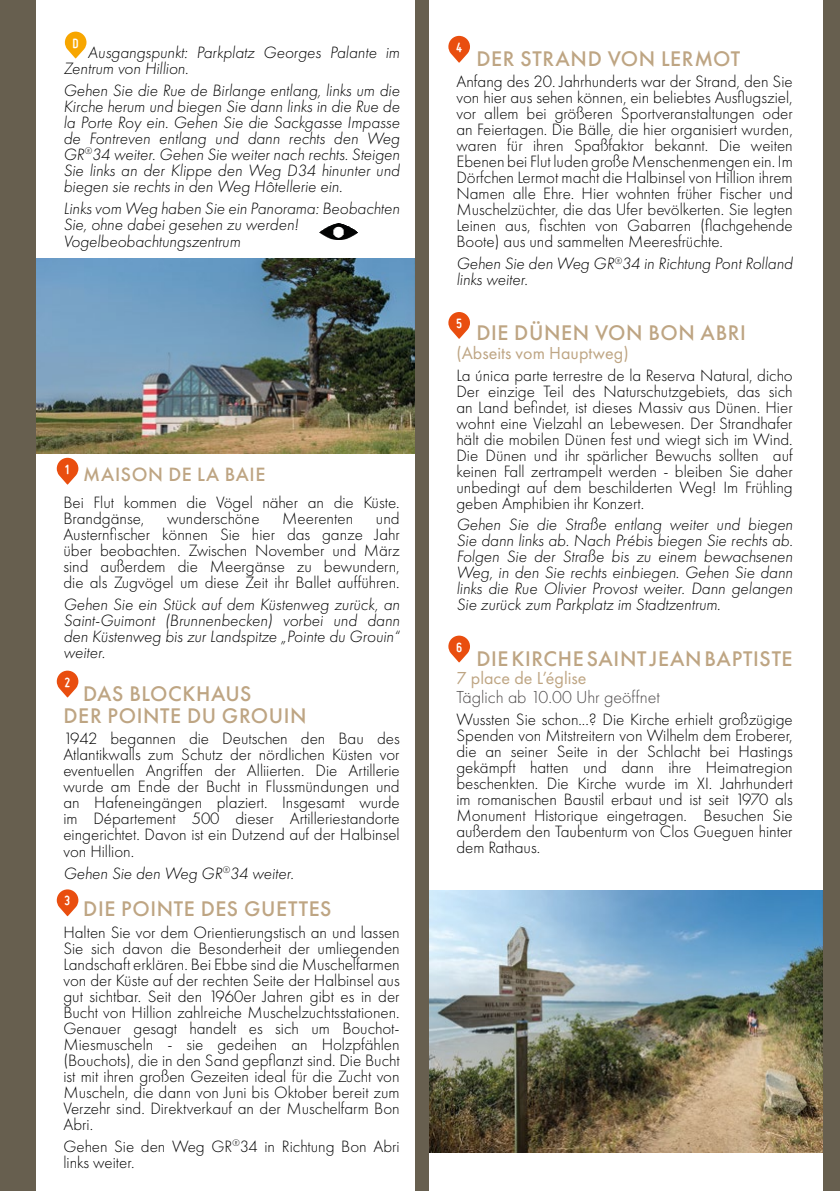
<style>
.page{position:relative;width:840px;height:1191px;background:#fff}
.page>*{position:absolute;margin:0;border:0;box-sizing:border-box;transform-origin:0 0}
.t1{font:500 22px/22px "Futura PT";letter-spacing:.025em;color:#bea583}
.t2{font:500 20px "Futura PT";letter-spacing:.035em;color:#bea583}
.t3{font:18px "Futura PT";color:#bea583}
.t4{font:300 18px "Futura PT";color:#4c4949}
.t5{font:300 17px/16px "Futura PT";color:#000;text-align:justify}
.t6{font:italic 300 17px/16px "Futura PT";color:#000}
.t7{font:700 14.4px "Miso";color:#fff}
</style>
<div class="page">
<div style="left:0;top:0;width:839px;height:1191px;background:#675f4f"></div>
<div style="left:36px;top:0;width:378px;height:1191px;background:#fff"></div>
<div style="left:429px;top:0;width:393px;height:1191px;background:#fff"></div>
<img style="left:36px;top:258px;width:378px;height:195px">
<svg style="left:57px;top:458px;width:21px;height:26px"></svg>
<svg style="left:448px;top:635px;width:21px;height:27px"></svg>
<svg style="left:57px;top:670px;width:21px;height:27px"></svg>
<svg style="left:57px;top:889px;width:21px;height:27px"></svg>
<svg style="left:448px;top:312px;width:21px;height:27px"></svg>
<svg style="left:65px;top:32px;width:21px;height:26px"></svg>
<svg style="left:448px;top:36px;width:21px;height:27px"></svg>
<img style="left:429px;top:891px;width:393px;height:261px">
<img style="left:320px;top:223px;width:37px;height:17px">
<p class="t7" style="left:73px;top:35px;width:8px">D</p>
<p class="t6" style="left:63px;top:45px;width:337px;text-indent:24px">Ausgangspunkt: Parkplatz Georges Palante im<br>Zentrum von Hillion.</p>
<p class="t6" style="left:63px;top:82px;width:337px;text-align:justify">Gehen Sie die Rue de Birlange entlang, links um die Kirche herum und biegen Sie dann links in die Rue de la Porte Roy ein. Gehen Sie die Sackgasse Impasse de Fontreven entlang und dann rechts den Weg GR<sup>®</sup>34 weiter. Gehen Sie weiter nach rechts. Steigen Sie links an der Klippe den Weg D34 hinunter und biegen sie rechts in den Weg Hôtellerie ein.</p>
<p class="t6" style="left:63px;top:200px;width:337px">Links vom Weg haben Sie ein Panorama: Beobachten<br>Sie, ohne dabei gesehen zu werden!</p>
<p class="t6" style="left:63px;top:234px;width:178px">Vogelbeobachtungszentrum</p>
<p class="t7" style="left:65px;top:461px;width:7px">1</p>
<p class="t2" style="left:83px;top:462px;width:183px">MAISON DE LA BAIE</p>
<p class="t5" style="left:63px;top:494px;width:337px">Bei Flut kommen die Vögel näher an die Küste.<br>Brandgänse,</p>
<p class="t5" style="left:63px;top:510px;width:337px;text-indent:312px">und Austernfischer können Sie hier das ganze Jahr über beobachten. Zwischen November und März sind außerdem die Meergänse zu bewundern, die als Zugvögel um diese Zeit ihr Ballet aufführen.</p>
<p class="t6" style="left:63px;top:596px;width:337px;text-align:justify">Gehen Sie ein Stück auf dem Küstenweg zurück, an Saint-Guimont (Brunnenbecken) vorbei und dann den Küstenweg bis zur Landspitze „Pointe du Grouin“ weiter.</p>
<p class="t1" style="left:63px;top:682px;width:244px;text-indent:20px">DAS BLOCKHAUS<br>DER POINTE DU GROUIN</p>
<p class="t5" style="left:63px;top:731px;width:337px">1942 begannen die Deutschen den Bau des Atlantikwalls zum Schutz der nördlichen Küsten vor eventuellen Angriffen der Alliierten. Die Artillerie wurde am Ende der Bucht in Flussmündungen und an Hafeneingängen plaziert. Insgesamt wurde im Département 500 dieser Artilleriestandorte eingerichtet. Davon ist ein Dutzend auf der Halbinsel von Hillion.</p>
<p class="t6" style="left:63px;top:865px;width:232px">Gehen Sie den Weg GR<sup>®</sup>34 weiter.</p>
<p class="t1" style="left:83px;top:898px;width:249px">DIE POINTE DES GUETTES</p>
<p class="t5" style="left:63px;top:924px;width:337px">Halten Sie vor dem Orientierungstisch an und lassen Sie sich davon die Besonderheit der umliegenden Landschaft erklären. Bei Ebbe sind die Muschelfarmen von der Küste auf der rechten Seite der Halbinsel aus gut sichtbar. Seit den 1960er Jahren gibt es in der Bucht von Hillion zahlreiche Muschelzuchtsstationen.<br>Genauer gesagt handelt es sich um Bouchot-Miesmuscheln - sie gedeihen an Holzpfählen (Bouchots), die in den Sand gepflanzt sind. Die Bucht ist mit ihren großen Gezeiten ideal für die Zucht von Muscheln, die dann von Juni bis Oktober bereit zum Verzehr sind. Direktverkauf an der Muschelfarm Bon Abri.</p>
<p class="t5" style="left:63px;top:1138px;width:337px">Gehen Sie den Weg GR<sup>®</sup>34 in Richtung Bon Abri links weiter.</p>
<p class="t5" style="left:167px;top:510px;width:94px">wunderschöne</p>
<p class="t5" style="left:282px;top:510px;width:72px">Meerenten</p>
<p class="t7" style="left:65px;top:674px;width:7px">2</p>
<p class="t7" style="left:65px;top:892px;width:7px">3</p>
<p class="t7" style="left:456px;top:39px;width:7px">4</p>
<p class="t1" style="left:476px;top:47px;width:265px">DER STRAND VON LERMOT</p>
<p class="t5" style="left:456px;top:74px;width:337px">Anfang des 20. Jahrhunderts war der Strand, den Sie von hier aus sehen können, ein beliebtes Ausflugsziel, vor allem bei größeren Sportveranstaltungen oder an Feiertagen. Die Bälle, die hier organisiert wurden, waren für ihren Spaßfaktor bekannt. Die weiten Ebenen bei Flut luden große Menschenmengen ein. Im Dörfchen Lermot macht die Halbinsel von Hillion ihrem Namen alle Ehre. Hier wohnten früher Fischer und Muschelzüchter, die das Ufer bevölkerten. Sie legten Leinen aus, fischten von Gabarren (flachgehende Boote) aus und sammelten Meeresfrüchte.</p>
<p class="t6" style="left:456px;top:256px;width:337px">Gehen Sie den Weg GR<sup>®</sup>34 in Richtung Pont Rolland links weiter.</p>
<p class="t1" style="left:476px;top:322px;width:271px">DIE DÜNEN VON BON ABRI</p>
<p class="t3" style="left:456px;top:342px;width:174px">(Abseits vom Hauptweg)</p>
<p class="t5" style="left:456px;top:367px;width:337px">La única parte terrestre de la Reserva Natural, dicho Der einzige Teil des Naturschutzgebiets, das sich an Land befindet, ist dieses Massiv aus Dünen. Hier wohnt eine Vielzahl an Lebewesen. Der Strandhafer hält die mobilen Dünen fest und wiegt sich im Wind.<br>Die Dünen und ihr spärlicher Bewuchs sollten auf keinen Fall zertrampelt werden - bleiben Sie daher unbedingt auf dem beschilderten Weg! Im Frühling geben Amphibien ihr Konzert.</p>
<p class="t6" style="left:456px;top:517px;width:337px;text-align:justify">Gehen Sie die Straße entlang weiter und biegen Sie dann links ab. Nach Prébis biegen Sie rechts ab.<br>Folgen Sie der Straße bis zu einem bewachsenen Weg, in den Sie rechts einbiegen. Gehen Sie dann links die Rue Olivier Provost weiter. Dann gelangen Sie zurück zum Parkplatz im Stadtzentrum.</p>
<p class="t1" style="left:476px;top:647px;width:317px">DIE KIRCHE SAINT JEAN BAPTISTE</p>
<p class="t3" style="left:456px;top:667px;width:131px">7 place de L’église</p>
<p class="t4" style="left:456px;top:687px;width:205px">Täglich ab 10.00 Uhr geöffnet</p>
<p class="t5" style="left:456px;top:711px;width:337px">Wussten Sie schon...? Die Kirche erhielt großzügige Spenden von Mitstreitern von Wilhelm dem Eroberer, die an seiner Seite in der Schlacht bei Hastings gekämpft hatten und dann ihre Heimatregion beschenkten. Die Kirche wurde im XI. Jahrhundert im romanischen Baustil erbaut und ist seit 1970 als Monument Historique eingetragen. Besuchen Sie außerdem den Taubenturm von Clos Gueguen hinter dem Rathaus.</p>
<p class="t7" style="left:456px;top:315px;width:7px">5</p>
<p class="t7" style="left:456px;top:639px;width:7px">6</p>
</div>
